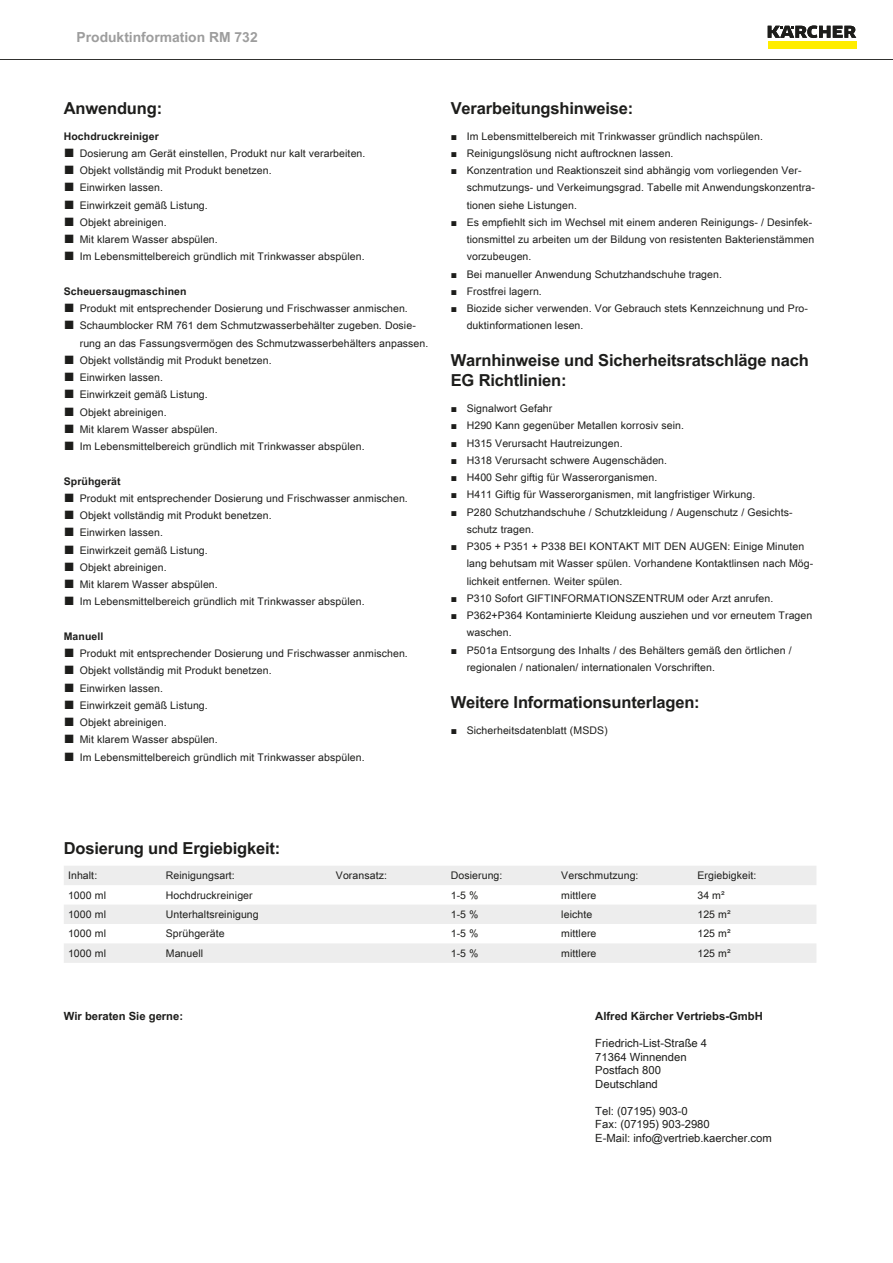
<style>
.page{position:relative;width:893px;height:1263px;background:#fff}
.page>*{position:absolute;margin:0;border:0;box-sizing:border-box;transform-origin:0 0}
.t1{font:700 16.5px/19.8px "Arial Unicode MS";letter-spacing:-.01em;color:#1d1d1b}
.t2{font:700 13.8px "Arial Unicode MS";color:#9d9d9d}
.t3{font:11.25px/13.5px "Arial Unicode MS";color:#1d1d1b}
.t4{font:700 11.25px "Arial Unicode MS";color:#1d1d1b}
.t5{font:10.5px/17.2px "Arial Unicode MS";letter-spacing:.01em;color:#1d1d1b}
.t6{font:700 10.5px "Arial Unicode MS";letter-spacing:.01em;color:#1d1d1b}
.s1{font-family:"Arial";font-size:18px}
.s2{font-family:"Arial"}
</style>
<div class="page">
<hr style="left:0;top:59px;width:893px;height:1px;background:#1d1d1b">
<div style="left:768px;top:42px;width:88px;height:7px;background:#ffed00"></div>
<svg style="left:768px;top:26px;width:88px;height:12px"></svg>
<svg style="left:64px;top:866px;width:752px;height:97px;fill:#ededed"></svg>
<h2 class="t2" style="left:77px;top:27px;width:183px">Produktinformation RM 732</h2>
<h1 class="t1" style="left:64px;top:99px;width:100px">Anwendung:</h1>
<p class="t6" style="left:64px;top:128px;width:97px">Hochdruckreiniger</p>
<p class="t5" style="left:64px;top:144px;width:303px"><span class="s1">■</span> Dosierung am Gerät einstellen, Produkt nur kalt verarbeiten.</p>
<p class="t5" style="left:64px;top:162px;width:209px"><span class="s1">■</span> Objekt vollständig mit Produkt benetzen.</p>
<p class="t5" style="left:64px;top:179px;width:101px"><span class="s1">■</span> Einwirken lassen.</p>
<p class="t5" style="left:64px;top:196px;width:146px"><span class="s1">■</span> Einwirkzeit gemäß Listung.</p>
<p class="t5" style="left:64px;top:213px;width:104px"><span class="s1">■</span> Objekt abreinigen.</p>
<p class="t5" style="left:64px;top:231px;width:156px"><span class="s1">■</span> Mit klarem Wasser abspülen.</p>
<p class="t5" style="left:64px;top:248px;width:302px"><span class="s1">■</span> Im Lebensmittelbereich gründlich mit Trinkwasser abspülen.</p>
<p class="t6" style="left:64px;top:283px;width:124px">Scheuersaugmaschinen</p>
<p class="t5" style="left:64px;top:300px;width:346px"><span class="s1">■</span> Produkt mit entsprechender Dosierung und Frischwasser anmischen.</p>
<p class="t5" style="left:80px;top:317px;width:350px;text-indent:-16px"><span class="s1">■</span> Schaumblocker RM 761 dem Schmutzwasserbehälter zugeben. Dosie&shy;rung an das Fassungsvermögen des Schmutzwasserbehälters anpassen.</p>
<p class="t5" style="left:64px;top:351px;width:209px"><span class="s1">■</span> Objekt vollständig mit Produkt benetzen.</p>
<p class="t5" style="left:64px;top:369px;width:101px"><span class="s1">■</span> Einwirken lassen.</p>
<p class="t5" style="left:64px;top:386px;width:146px"><span class="s1">■</span> Einwirkzeit gemäß Listung.</p>
<p class="t5" style="left:64px;top:403px;width:104px"><span class="s1">■</span> Objekt abreinigen.</p>
<p class="t5" style="left:64px;top:420px;width:156px"><span class="s1">■</span> Mit klarem Wasser abspülen.</p>
<p class="t5" style="left:64px;top:438px;width:302px"><span class="s1">■</span> Im Lebensmittelbereich gründlich mit Trinkwasser abspülen.</p>
<p class="t6" style="left:64px;top:473px;width:58px">Sprühgerät</p>
<p class="t5" style="left:64px;top:489px;width:346px"><span class="s1">■</span> Produkt mit entsprechender Dosierung und Frischwasser anmischen.</p>
<p class="t5" style="left:64px;top:507px;width:209px"><span class="s1">■</span> Objekt vollständig mit Produkt benetzen.</p>
<p class="t5" style="left:64px;top:524px;width:101px"><span class="s1">■</span> Einwirken lassen.</p>
<p class="t5" style="left:64px;top:541px;width:146px"><span class="s1">■</span> Einwirkzeit gemäß Listung.</p>
<p class="t5" style="left:64px;top:558px;width:104px"><span class="s1">■</span> Objekt abreinigen.</p>
<p class="t5" style="left:64px;top:576px;width:156px"><span class="s1">■</span> Mit klarem Wasser abspülen.</p>
<p class="t5" style="left:64px;top:593px;width:302px"><span class="s1">■</span> Im Lebensmittelbereich gründlich mit Trinkwasser abspülen.</p>
<p class="t6" style="left:64px;top:628px;width:41px">Manuell</p>
<p class="t5" style="left:64px;top:645px;width:346px"><span class="s1">■</span> Produkt mit entsprechender Dosierung und Frischwasser anmischen.</p>
<p class="t5" style="left:64px;top:662px;width:209px"><span class="s1">■</span> Objekt vollständig mit Produkt benetzen.</p>
<p class="t5" style="left:64px;top:679px;width:101px"><span class="s1">■</span> Einwirken lassen.</p>
<p class="t5" style="left:64px;top:696px;width:146px"><span class="s1">■</span> Einwirkzeit gemäß Listung.</p>
<p class="t5" style="left:64px;top:714px;width:104px"><span class="s1">■</span> Objekt abreinigen.</p>
<p class="t5" style="left:64px;top:731px;width:156px"><span class="s1">■</span> Mit klarem Wasser abspülen.</p>
<p class="t5" style="left:64px;top:748px;width:302px"><span class="s1">■</span> Im Lebensmittelbereich gründlich mit Trinkwasser abspülen.</p>
<h1 class="t1" style="left:451px;top:99px;width:184px">Verarbeitungshinweise:</h1>
<p class="t5" style="left:451px;top:127px;width:314px"><span class="s2">■</span> Im Lebensmittelbereich mit Trinkwasser gründlich nachspülen.</p>
<p class="t5" style="left:451px;top:144px;width:224px"><span class="s2">■</span> Reinigungslösung nicht auftrocknen lassen.</p>
<p class="t5" style="left:467px;top:162px;width:350px;text-indent:-16px"><span class="s2">■</span> Konzentration und Reaktionszeit sind abhängig vom vorliegenden Ver&shy;schmutzungs- und Verkeimungsgrad. Tabelle mit Anwendungskonzentra&shy;tionen siehe Listungen.</p>
<p class="t5" style="left:467px;top:213px;width:349px;text-indent:-16px"><span class="s2">■</span> Es empfiehlt sich im Wechsel mit einem anderen Reinigungs- / Desinfek&shy;tionsmittel zu arbeiten um der Bildung von resistenten Bakterienstämmen vorzubeugen.</p>
<p class="t5" style="left:451px;top:265px;width:273px"><span class="s2">■</span> Bei manueller Anwendung Schutzhandschuhe tragen.</p>
<p class="t5" style="left:451px;top:282px;width:93px"><span class="s2">■</span> Frostfrei lagern.</p>
<p class="t5" style="left:467px;top:300px;width:343px;text-indent:-16px"><span class="s2">■</span> Biozide sicher verwenden. Vor Gebrauch stets Kennzeichnung und Pro&shy;duktinformationen lesen.</p>
<h1 class="t1" style="left:451px;top:351px;width:360px">Warnhinweise und Sicherheitsratschläge nach<br>EG Richtlinien:</h1>
<p class="t5" style="left:451px;top:399px;width:103px"><span class="s2">■</span> Signalwort Gefahr</p>
<p class="t5" style="left:451px;top:417px;width:235px"><span class="s2">■</span> H290 Kann gegenüber Metallen korrosiv sein.</p>
<p class="t5" style="left:451px;top:434px;width:173px"><span class="s2">■</span> H315 Verursacht Hautreizungen.</p>
<p class="t5" style="left:451px;top:451px;width:218px"><span class="s2">■</span> H318 Verursacht schwere Augenschäden.</p>
<p class="t5" style="left:451px;top:468px;width:208px"><span class="s2">■</span> H400 Sehr giftig für Wasserorganismen.</p>
<p class="t5" style="left:451px;top:486px;width:306px"><span class="s2">■</span> H411 Giftig für Wasserorganismen, mit langfristiger Wirkung.</p>
<p class="t5" style="left:467px;top:503px;width:327px;text-indent:-16px"><span class="s2">■</span> P280 Schutzhandschuhe / Schutzkleidung / Augenschutz / Gesichts&shy;schutz tragen.</p>
<p class="t5" style="left:467px;top:537px;width:348px;text-indent:-16px"><span class="s2">■</span> P305 + P351 + P338 BEI KONTAKT MIT DEN AUGEN: Einige Minuten lang behutsam mit Wasser spülen. Vorhandene Kontaktlinsen nach Mög&shy;lichkeit entfernen. Weiter spülen.</p>
<p class="t5" style="left:451px;top:589px;width:324px"><span class="s2">■</span> P310 Sofort GIFTINFORMATIONSZENTRUM oder Arzt anrufen.</p>
<p class="t5" style="left:467px;top:606px;width:347px;text-indent:-16px"><span class="s2">■</span> P362+P364 Kontaminierte Kleidung ausziehen und vor erneutem Tragen waschen.</p>
<p class="t5" style="left:467px;top:641px;width:326px;text-indent:-16px"><span class="s2">■</span> P501a Entsorgung des Inhalts / des Behälters gemäß den örtlichen / regionalen / nationalen/ internationalen Vorschriften.</p>
<h1 class="t1" style="left:451px;top:693px;width:251px">Weitere Informationsunterlagen:</h1>
<p class="t5" style="left:451px;top:721px;width:159px"><span class="s2">■</span> Sicherheitsdatenblatt (MSDS)</p>
<h1 class="t1" style="left:64px;top:838px;width:218px">Dosierung und Ergiebigkeit:</h1>
<p class="t5" style="left:68px;top:867px;width:31px">Inhalt:</p>
<p class="t5" style="left:166px;top:867px;width:71px">Reinigungsart:</p>
<p class="t5" style="left:336px;top:867px;width:53px">Voransatz:</p>
<p class="t5" style="left:451px;top:867px;width:53px">Dosierung:</p>
<p class="t5" style="left:561px;top:867px;width:79px">Verschmutzung:</p>
<p class="t5" style="left:697px;top:867px;width:61px">Ergiebigkeit:</p>
<p class="t5" style="left:68px;top:886px;width:39px">1000 ml</p>
<p class="t5" style="left:166px;top:886px;width:88px">Hochdruckreiniger</p>
<p class="t5" style="left:451px;top:886px;width:29px">1-5 %</p>
<p class="t5" style="left:561px;top:886px;width:37px">mittlere</p>
<p class="t5" style="left:697px;top:886px;width:29px">34 m²</p>
<p class="t5" style="left:68px;top:905px;width:39px">1000 ml</p>
<p class="t5" style="left:166px;top:905px;width:94px">Unterhaltsreinigung</p>
<p class="t5" style="left:451px;top:905px;width:29px">1-5 %</p>
<p class="t5" style="left:561px;top:905px;width:32px">leichte</p>
<p class="t5" style="left:697px;top:905px;width:35px">125 m²</p>
<p class="t5" style="left:68px;top:925px;width:39px">1000 ml</p>
<p class="t5" style="left:166px;top:925px;width:60px">Sprühgeräte</p>
<p class="t5" style="left:451px;top:925px;width:29px">1-5 %</p>
<p class="t5" style="left:561px;top:925px;width:37px">mittlere</p>
<p class="t5" style="left:697px;top:925px;width:35px">125 m²</p>
<p class="t5" style="left:68px;top:944px;width:39px">1000 ml</p>
<p class="t5" style="left:166px;top:944px;width:39px">Manuell</p>
<p class="t5" style="left:451px;top:944px;width:29px">1-5 %</p>
<p class="t5" style="left:561px;top:944px;width:37px">mittlere</p>
<p class="t5" style="left:697px;top:944px;width:35px">125 m²</p>
<p class="t4" style="left:64px;top:1008px;width:121px">Wir beraten Sie gerne:</p>
<p class="t4" style="left:595px;top:1008px;width:169px">Alfred Kärcher Vertriebs-GmbH</p>
<p class="t3" style="left:595px;top:1036px;width:113px">Friedrich-List-Straße 4<br>71364 Winnenden<br>Postfach 800<br>Deutschland</p>
<p class="t3" style="left:595px;top:1104px;width:178px">Tel: (07195) 903-0<br>Fax: (07195) 903-2980<br>E-Mail: info@vertrieb.kaercher.com</p>
</div>
